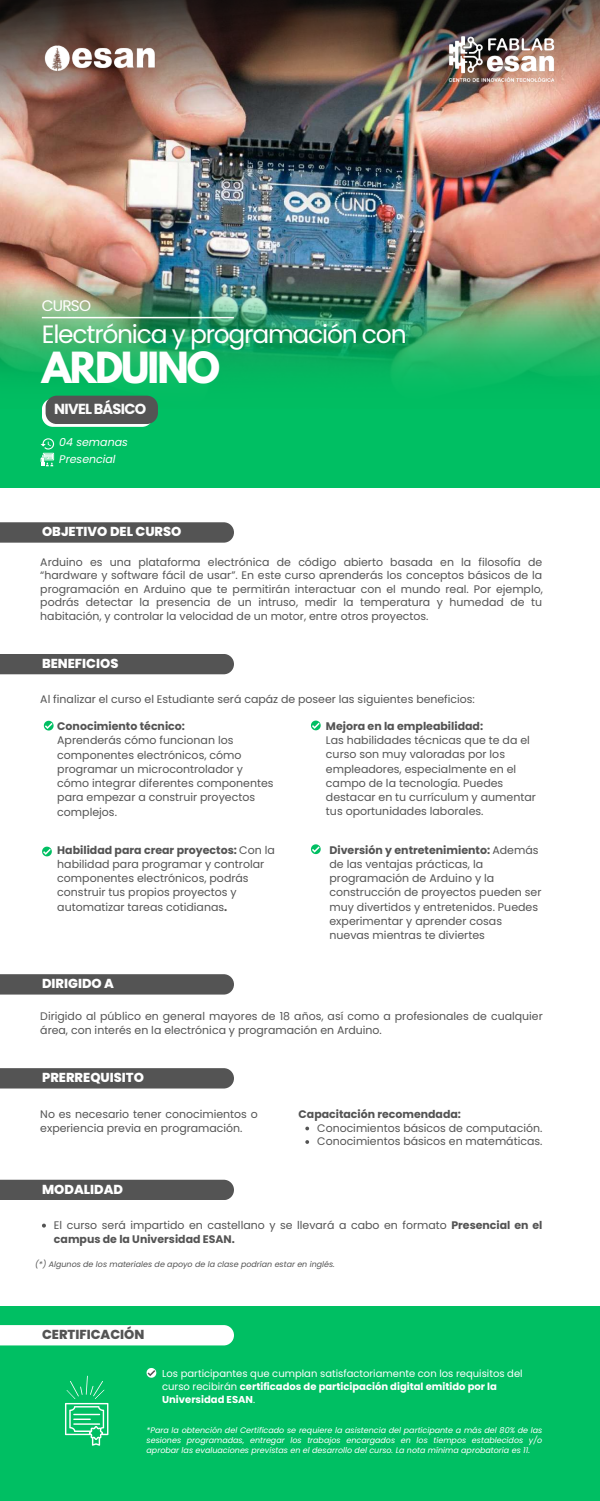
<style>
.page{position:relative;width:600px;height:1501px;background:#fff}
.page>*{position:absolute;margin:0;border:0;box-sizing:border-box;transform-origin:0 0}
.t1{font:700 38px "League Spartan";letter-spacing:-.05em;color:#fff}
.t2{font:25px "Poppins";letter-spacing:-.05em;color:#fff}
.t3{font:15.3px "Poppins";letter-spacing:-.05em;color:#fff}
.t4{font:700 14.6px "Poppins";letter-spacing:-.05em;color:#fbfbfb}
.t5{font:800 13px "Poppins";color:#fff}
.t6{font:800 13px "Poppins";color:#545454}
.t7{font:11px/14.2px "Poppins";color:#545454}
.t8{font:700 11px "Poppins";color:#545454}
.t9{font:italic 11px/16.2px "Poppins";color:#fff}
.t10{font:10.9px/13.9px "Poppins";color:#545454}
.t11{font:10px/12.8px "Poppins";color:#fff}
.t12{font:italic 8px/10px "Poppins";color:#fff;text-align:justify}
.t13{font:italic 8px "Poppins";color:#545454}
.s1{font-weight:700}
</style>
<div class="page">
<div style="left:0;top:522px;width:234px;height:20px;background:#545454"></div>
<div style="left:0;top:654px;width:234px;height:20px;background:#545454"></div>
<svg style="left:44px;top:720px;width:10px;height:10px"></svg>
<svg style="left:42px;top:846px;width:10px;height:10px"></svg>
<svg style="left:311px;top:720px;width:10px;height:10px"></svg>
<svg style="left:311px;top:844px;width:10px;height:10px"></svg>
<div style="left:0;top:974px;width:234px;height:20px;background:#545454"></div>
<div style="left:0;top:1068px;width:234px;height:20px;background:#545454"></div>
<svg style="left:305px;top:1126px;width:4px;height:4px"></svg>
<svg style="left:305px;top:1140px;width:4px;height:3px"></svg>
<div style="left:0;top:1179px;width:234px;height:20px;background:#545454"></div>
<svg style="left:42px;top:1223px;width:4px;height:4px"></svg>
<div style="left:0;top:1305px;width:600px;height:195px;background:#00bf63"></div>
<div style="left:0;top:1325px;width:234px;height:20px;background:#fff"></div>
<svg style="left:147px;top:1368px;width:9px;height:9px"></svg>
<img style="left:0;top:347px;width:600px;height:63px">
<div style="left:0;top:410px;width:600px;height:78px;background:#00bf63"></div>
<img style="left:0;top:0;width:600px;height:347px">
<img style="left:404px;top:0;width:196px;height:116px">
<svg style="left:42px;top:395px;width:116px;height:31px;background:#5d6862"></svg>
<svg style="left:41px;top:438px;width:13px;height:28px"></svg>
<hr style="left:42px;top:317px;width:192px;height:1px;background:#fff">
<svg style="left:65px;top:1375px;width:43px;height:70px"></svg>
<img style="left:41px;top:40px;width:119px;height:35px">
<h3 class="t3" style="left:42px;top:295px;width:51px">CURSO</h3>
<h1 class="t1" style="left:42px;top:349px;width:180px">ARDUINO</h1>
<h2 class="t2" style="left:42px;top:316px;width:366px">Electrónica y programación con</h2>
<h3 class="t4" style="left:54px;top:399px;width:93px">NIVEL BÁSICO</h3>
<p class="t9" style="left:59px;top:434px;width:70px">04 semanas<br>Presencial</p>
<p class="t5" style="left:42px;top:522px;width:141px">OBJETIVO DEL CURSO</p>
<p class="t7" style="left:40px;top:555px;width:504px;line-height:13.5px;text-align:justify">Arduino es una plataforma electrónica de código abierto basada en la filosofía de “hardware y software fácil de usar”. En este curso aprenderás los conceptos básicos de la programación en Arduino que te permitirán interactuar con el mundo real. Por ejemplo, podrás detectar la presencia de un intruso, medir la temperatura y humedad de tu habitación, y controlar la velocidad de un motor, entre otros proyectos.</p>
<p class="t5" style="left:42px;top:654px;width:78px">BENEFICIOS</p>
<p class="t7" style="left:40px;top:692px;width:436px">Al finalizar el curso el Estudiante será capáz de poseer las siguientes beneficios:</p>
<p class="t8" style="left:57px;top:718px;width:129px">Conocimiento técnico:</p>
<p class="t7" style="left:57px;top:733px;width:218px">Aprenderás cómo funcionan los componentes electrónicos, cómo programar un microcontrolador y cómo integrar diferentes componentes para empezar a construir proyectos complejos.</p>
<p class="t7" style="left:57px;top:842px;width:219px"><span class="s1">Habilidad para crear proyectos:</span> Con la habilidad para programar y controlar componentes electrónicos, podrás construir tus propios proyectos y automatizar tareas cotidianas<span class="s1">.</span></p>
<p class="t7" style="left:330px;top:842px;width:213px"><span class="s1">Diversión y entretenimiento:</span> Además de las ventajas prácticas, la programación de Arduino y la construcción de proyectos pueden ser muy divertidos y entretenidos. Puedes experimentar y aprender cosas nuevas mientras te diviertes</p>
<p class="t8" style="left:326px;top:718px;width:159px">Mejora en la empleabilidad:</p>
<p class="t7" style="left:326px;top:733px;width:211px">Las habilidades técnicas que te da el curso son muy valoradas por los empleadores, especialmente en el campo de la tecnología. Puedes destacar en tu currículum y aumentar tus oportunidades laborales.</p>
<p class="t5" style="left:42px;top:974px;width:74px">DIRIGIDO A</p>
<p class="t7" style="left:40px;top:1009px;width:504px;line-height:13.5px">Dirigido al público en general mayores de 18 años, así como a profesionales de cualquier á rea, con interés en la electrónica y programación en Arduino.</p>
<p class="t5" style="left:42px;top:1068px;width:103px">PRERREQUISITO</p>
<p class="t7" style="left:40px;top:1107px;width:219px;line-height:13.5px">No es necesario tener conocimientos o experiencia previa en programación.</p>
<p class="t8" style="left:299px;top:1106px;width:164px">Capacitación recomendada:</p>
<p class="t7" style="left:317px;top:1121px;width:227px;line-height:13.5px">Conocimientos básicos de computación.<br>Conocimientos básicos en matemáticas.</p>
<p class="t5" style="left:42px;top:1179px;width:83px">MODALIDAD</p>
<p class="t10" style="left:54px;top:1217px;width:490px">El curso será impartido en castellano y se llevará a cabo en formato <span class="s1">Presencial en el campus de la Universidad ESAN.</span></p>
<p class="t13" style="left:35px;top:1258px;width:301px">(*) Algunos de los materiales de apoyo de la clase podrían estar en inglés.</p>
<p class="t6" style="left:42px;top:1324px;width:104px">CERTIFICACIÓN</p>
<p class="t11" style="left:162px;top:1366px;width:362px">Los participantes que cumplan satisfactoriamente con los requisitos del curso recibirán <span class="s1">certificados de participación digital emitido por la<br>Universidad ESAN</span>.</p>
<p class="t12" style="left:147px;top:1424px;width:397px">*Para la obtención del Certificado se requiere la asistencia del participante a más del 80% de las sesiones programadas, entregar los trabajos encargados en los tiempos establecidos y/o aprobar las evaluaciones previstas en el desarrollo del curso. La nota mínima aprobatoria es 11.</p>
</div>
